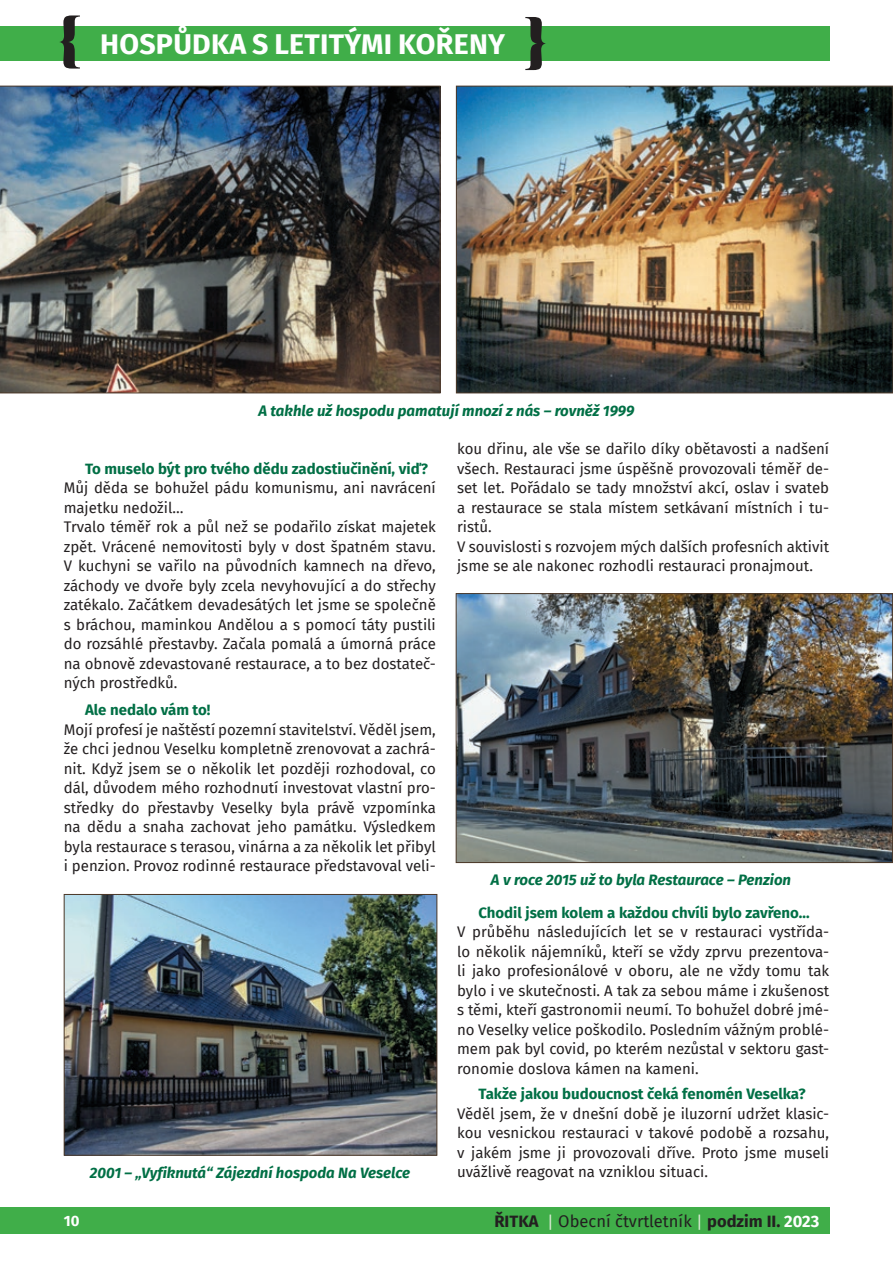
<style>
.page{position:relative;width:893px;height:1263px;background:#fff}
.page>*{position:absolute;margin:0;border:0;box-sizing:border-box;transform-origin:0 0}
.t1{font:700 28.5px "Fira Sans";letter-spacing:.01em;color:#fff}
.t2{font:16.5px "Fira Sans";color:#231f20}
.t3{font:15px/19.5px "Fira Sans";color:#231f20;text-align:justify}
.t4{font:700 15px "Fira Sans";color:#016f45}
.t5{font:italic 700 15px "Fira Sans";color:#016f45}
.t6{font:700 15px "Fira Sans";color:#fff}
.s1{font-weight:700}
.s2{color:#d8e9d2}
.s3{font-weight:700;color:#fff}
</style>
<div class="page">
<div style="left:0;top:1208px;width:829px;height:26px;background:#40ae49"></div>
<div style="left:0;top:26px;width:829px;height:34px;background:#40ae49"></div>
<img style="left:0;top:86px;width:440px;height:307px">
<img style="left:458px;top:88px;width:433px;height:303px">
<div style="left:456px;top:86px;width:437px;height:307px;border:1px solid #4c3828"></div>
<img style="left:66px;top:896px;width:369px;height:257px">
<div style="left:64px;top:894px;width:373px;height:261px;border:1px solid #4c3828"></div>
<img style="left:458px;top:595px;width:433px;height:266px">
<div style="left:456px;top:593px;width:437px;height:270px;border:1px solid #4c3828"></div>
<svg style="left:59px;top:60px;width:21px;height:1px"></svg>
<svg style="left:525px;top:60px;width:21px;height:1px"></svg>
<h1 class="t1" style="left:100px;top:20px;width:406px">HOSPŮDKA S LETITÝMI KOŘENY</h1>
<p class="t5" style="left:258px;top:398px;width:377px">A takhle už hospodu pamatují mnozí z nás – rovněž 1999</p>
<p class="t4" style="left:85px;top:456px;width:345px">To muselo být pro tvého dědu zadostiučinění, viď?</p>
<p class="t3" style="left:64px;top:478px;width:374px;text-align:left">Můj děda se bohužel pádu komunismu, ani navrácení majetku nedožil…<br>Trvalo téměř rok a půl než se podařilo získat majetek zpět. Vrácené nemovitosti byly v dost špatném stavu.<br>V kuchyni se vařilo na původních kamnech na dřevo, záchody ve dvoře byly zcela nevyhovující a do střechy zatékalo. Začátkem devadesátých let jsme se společně s bráchou, maminkou Andělou a s pomocí táty pustili do rozsáhlé přestavby. Začala pomalá a úmorná práce na obnově zdevastované restaurace, a to bez dostateč&shy;ných prostředků.</p>
<p class="t4" style="left:85px;top:697px;width:127px">Ale nedalo vám to!</p>
<p class="t3" style="left:64px;top:719px;width:374px">Mojí profesí je naštěstí pozemní stavitelství. Věděl jsem, že chci jednou Veselku kompletně zrenovovat a zachrá&shy;nit. Když jsem se o několik let později rozhodoval, co dál, důvodem mého rozhodnutí investovat vlastní pro&shy;středky do přestavby Veselky byla právě vzpomínka na dědu a snaha zachovat jeho památku. Výsledkem byla restaurace s terasou, vinárna a za několik let přibyl i penzion. Provoz rodinné restaurace představoval veli-</p>
<p class="t5" style="left:90px;top:1160px;width:322px">2001 – „Vyfiknutá“ Zájezdní hospoda Na Veselce</p>
<p class="t3" style="left:457px;top:439px;width:374px;text-align:left">kou dřinu, ale vše se dařilo díky obětavosti a nadšení všech. Restauraci jsme úspěšně provozovali téměř de&shy;set let. Pořádalo se tady množství akcí, oslav i svateb a restaurace se stala místem setkávaní místních i tu&shy;ristů.<br>V souvislosti s rozvojem mých dalších profesních aktivit jsme se ale nakonec rozhodli restauraci pronajmout.</p>
<p class="t5" style="left:491px;top:868px;width:302px">A v roce 2015 už to byla Restaurace – Penzion</p>
<p class="t4" style="left:478px;top:900px;width:333px">Chodil jsem kolem a každou chvíli bylo zavřeno…</p>
<p class="t3" style="left:457px;top:922px;width:374px">V průběhu následujících let se v restauraci vystřída&shy;lo několik nájemníků, kteří se vždy zprvu prezentova&shy;li jako profesionálové v oboru, ale ne vždy tomu tak bylo i ve skutečnosti. A tak za sebou máme i zkušenost s těmi, kteří gastronomii neumí. To bohužel dobré jmé&shy;no Veselky velice poškodilo. Posledním vážným problé&shy;mem pak byl covid, po kterém nezůstal v sektoru gast&shy;ronomie doslova kámen na kameni.</p>
<p class="t4" style="left:478px;top:1081px;width:329px">Takže jakou budoucnost čeká fenomén Veselka?</p>
<p class="t3" style="left:457px;top:1103px;width:374px">Věděl jsem, že v dnešní době je iluzorní udržet klasic&shy;kou vesnickou restauraci v takové podobě a rozsahu, v jakém jsme ji provozovali dříve. Proto jsme museli uvážlivě reagovat na vzniklou situaci.</p>
<p class="t6" style="left:64px;top:1208px;width:17px">10</p>
<p class="t2" style="left:494px;top:1208px;width:326px"><span class="s1">ŘITKA</span> <span class="s2">|</span> Obecní čtvrtletník <span class="s2">|</span> <span class="s1">podzim II.</span> <span class="s3">2023</span></p>
</div>
